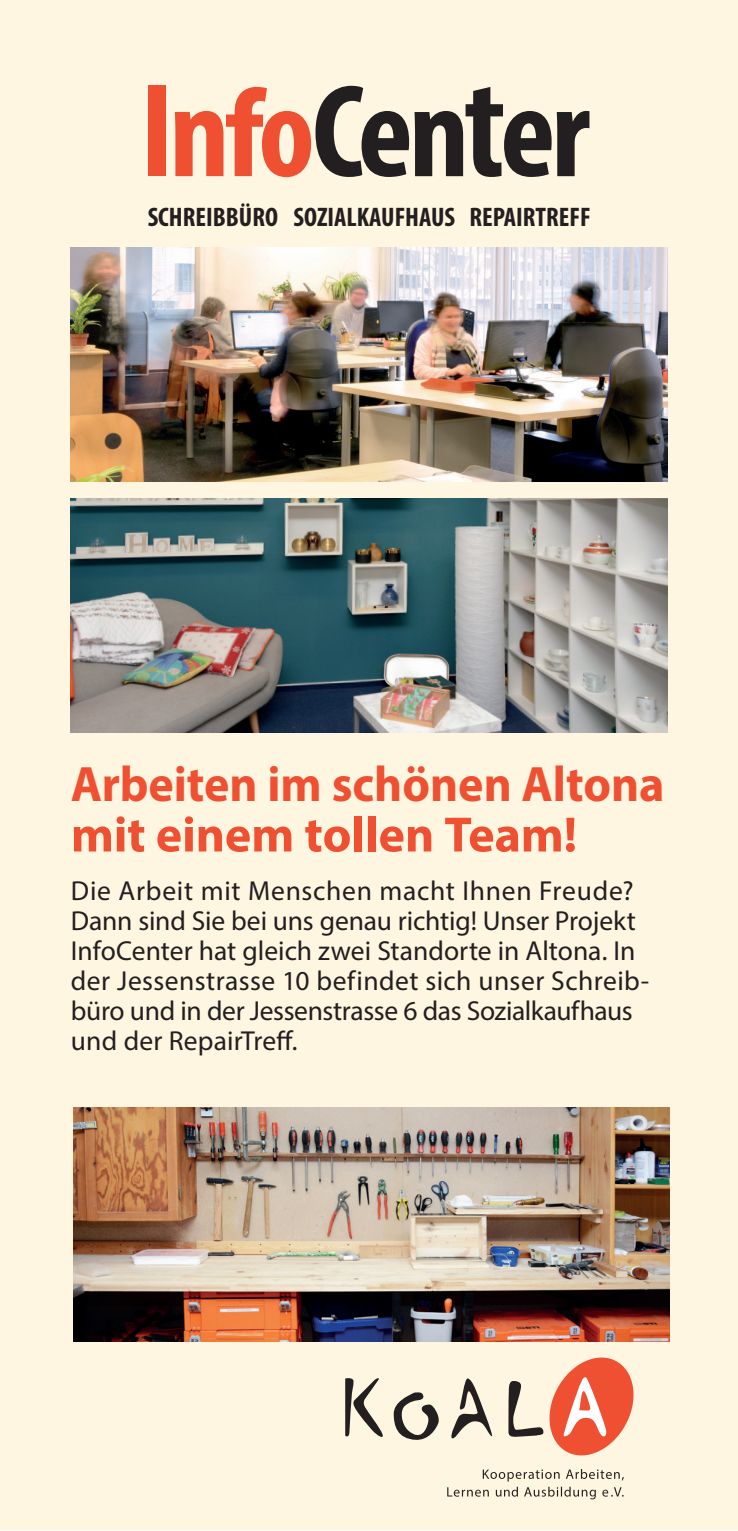
<style>
.page{position:relative;width:738px;height:1531px;background:#fff}
.page>*{position:absolute;margin:0;border:0;box-sizing:border-box;transform-origin:0 0}
.t1{font:700 50px/50px "Myriad Pro";color:#ef5032;scale:.96 1}
.t2{font:27.5px/30px "Myriad Pro";color:#231f20}
.t3{font:700 condensed 27px "Myriad Pro";color:#231f20}
</style>
<div class="page">
<div style="left:0;top:0;width:737px;height:1530px;background:#fef6e0"></div>
<svg style="left:345px;top:1378px;width:38px;height:59px"></svg>
<svg style="left:451px;top:1378px;width:42px;height:61px"></svg>
<svg style="left:393px;top:1392px;width:46px;height:48px"></svg>
<svg style="left:508px;top:1357px;width:126px;height:99px"></svg>
<svg style="left:447px;top:1469px;width:176px;height:30px"></svg>
<div style="left:148px;top:86px;width:17px;height:90px;background:#ef5032"></div>
<svg style="left:175px;top:86px;width:414px;height:91px"></svg>
<img style="left:71px;top:248px;width:595px;height:234px">
<img style="left:73px;top:1107px;width:596px;height:234px">
<img style="left:71px;top:498px;width:595px;height:234px">
<p class="t3" style="left:148px;top:201px;width:444px">SCHREIBBÜRO SOZIALKAUFHAUS REPAIRTREFF</p>
<h1 class="t1" style="left:71px;top:758px;width:619px">Arbeiten im schönen Altona mit einem tollen Team!</h1>
<p class="t2" style="left:71px;top:875px;width:579px">Die Arbeit mit Menschen macht Ihnen Freude?<br>Dann sind Sie bei uns genau richtig! Unser Projekt InfoCenter hat gleich zwei Standorte in Altona. In der Jessenstrasse 10 befindet sich unser Schreib&shy;büro und in der Jessenstrasse 6 das Sozialkaufhaus und der RepairTreff.</p>
</div>
